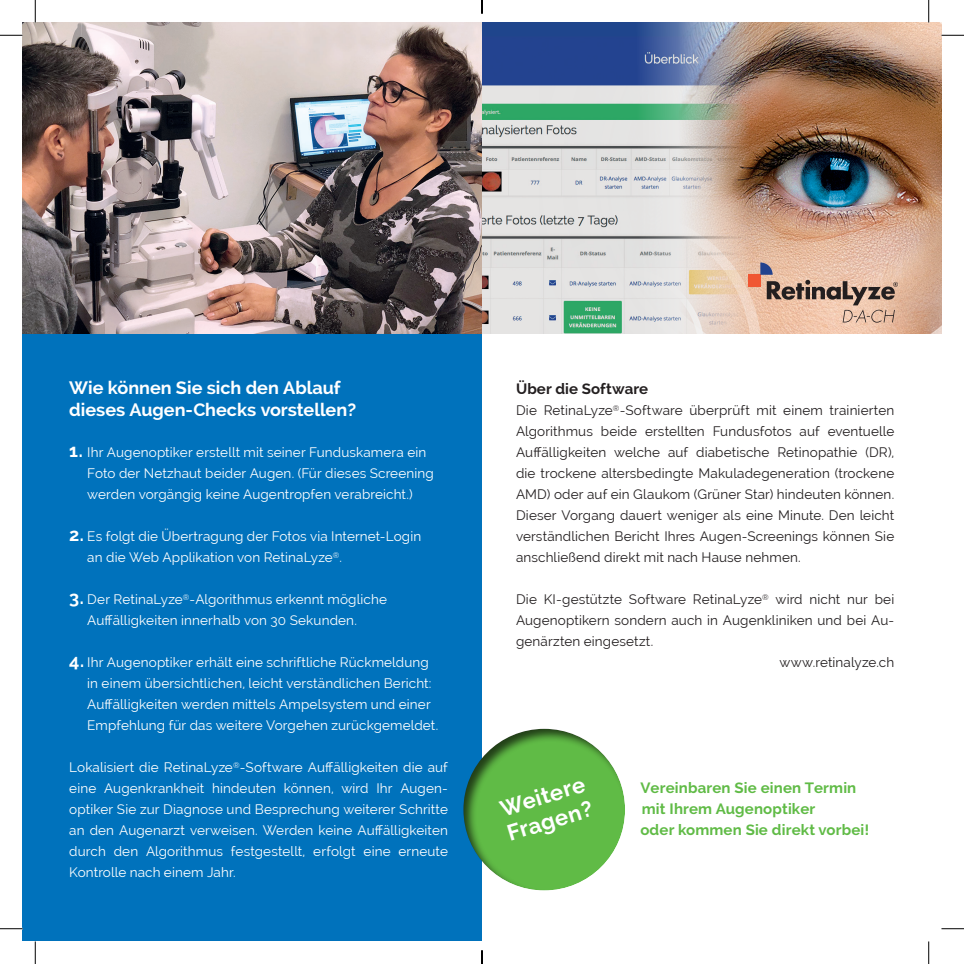
<style>
.page{position:relative;width:964px;height:964px;background:#fff}
.page>*{position:absolute;margin:0;border:0;box-sizing:border-box;transform-origin:0 0}
.t1{font:700 22.5px/25.5px "Raleway";color:#fff}
.t2{font:700 18px/22.5px "Raleway";color:#fff}
.t3{font:700 15px/21px "Raleway";letter-spacing:.01em;color:#60bb46}
.t4{font:700 15px "Raleway";letter-spacing:.005em;color:#231f20}
.t5{font:13.5px/21px "Raleway";letter-spacing:.01em;color:#fff}
.t6{font:13.5px/21px "Raleway";letter-spacing:.01em;color:#231f20;text-align:justify}
.s1{font-weight:700;font-size:18px}
</style>
<div class="page">
<div style="left:22px;top:22px;width:460px;height:919px;background:#0072bc"></div>
<img style="left:23px;top:22px;width:459px;height:311px">
<svg style="left:482px;top:22px;width:57px;height:311px;background:#a8b2be"></svg>
<img style="left:539px;top:22px;width:402px;height:311px">
<div style="left:461px;top:727px;width:165px;height:163px;background:#231f20;opacity:.75"></div>
<div style="left:748px;top:275px;width:12px;height:12px;background:#f05632"></div>
<svg style="left:760px;top:262px;width:138px;height:60px;background:#caa894"></svg>
<svg style="left:0;top:35px;width:22px;height:1px"></svg>
<svg style="left:941px;top:35px;width:22px;height:1px"></svg>
<svg style="left:0;top:928px;width:22px;height:1px"></svg>
<svg style="left:941px;top:928px;width:22px;height:1px"></svg>
<svg style="left:35px;top:0;width:1px;height:22px"></svg>
<svg style="left:35px;top:941px;width:1px;height:22px"></svg>
<svg style="left:928px;top:0;width:1px;height:22px"></svg>
<svg style="left:928px;top:941px;width:1px;height:22px"></svg>
<svg style="left:481px;top:0;width:2px;height:13px"></svg>
<svg style="left:481px;top:950px;width:2px;height:13px"></svg>
<h2 class="t2" style="left:69px;top:376px;width:288px">Wie können Sie sich den Ablauf dieses Augen-Checks vorstellen?</h2>
<p class="t5" style="left:87px;top:442px;width:348px;text-indent:-18px"><span class="s1">1.</span> Ihr Augenoptiker erstellt mit seiner Funduskamera ein<br>Foto der Netzhaut beider Augen. (Für dieses Screening werden vorgängig keine Augentropfen verabreicht.)</p>
<p class="t5" style="left:87px;top:526px;width:335px;text-indent:-18px"><span class="s1">2.</span> Es folgt die Übertragung der Fotos via Internet-Login an die Web Applikation von RetinaLyze<sup>®</sup>.</p>
<p class="t5" style="left:87px;top:589px;width:301px;text-indent:-18px"><span class="s1">3.</span> Der RetinaLyze<sup>®</sup>-Algorithmus erkennt mögliche<br>Auffälligkeiten innerhalb von 30 Sekunden.</p>
<p class="t5" style="left:87px;top:652px;width:352px;text-indent:-18px"><span class="s1">4.</span> Ihr Augenoptiker erhält eine schriftliche Rückmeldung in einem übersichtlichen, leicht verständlichen Bericht:<br>Auffälligkeiten werden mittels Ampelsystem und einer Empfehlung für das weitere Vorgehen zurückgemeldet.</p>
<p class="t5" style="left:69px;top:757px;width:380px">Lokalisiert die RetinaLyze<sup>®</sup>-Software Auffälligkeiten die auf eine Augenkrankheit hindeuten können, wird Ihr Augen&shy;optiker Sie zur Diagnose und Besprechung weiterer Schritte an den Augenarzt verweisen. Werden keine Auffälligkeiten durch den Algorithmus festgestellt, erfolgt eine erneute Kontrolle nach einem Jahr.</p>
<p class="t4" style="left:516px;top:380px;width:134px">Über die Software</p>
<p class="t6" style="left:516px;top:400px;width:380px">Die RetinaLyze<sup>®</sup>-Software überprüft mit einem trainierten Algorithmus beide erstellten Fundusfotos auf eventuelle Auffälligkeiten welche auf diabetische Retinopathie (DR), die trockene altersbedingte Makuladegeneration (trockene AMD) oder auf ein Glaukom (Grüner Star) hindeuten können.<br>Dieser Vorgang dauert weniger als eine Minute. Den leicht verständlichen Bericht Ihres Augen-Screenings können Sie anschließend direkt mit nach Hause nehmen.</p>
<p class="t6" style="left:516px;top:589px;width:379px">Die KI-gestützte Software RetinaLyze<sup>®</sup> wird nicht nur bei</p>
<p class="t6" style="left:516px;top:610px;width:379px">Augenoptikern sondern auch in Augenkliniken und bei Au-</p>
<p class="t6" style="left:516px;top:631px;width:139px">genärzten eingesetzt.</p>
<p class="t6" style="left:779px;top:652px;width:116px">www.retinalyze.ch</p>
<h1 class="t1" style="left:496px;top:797px;width:90px;rotate:-17deg">Weitere<br>Fragen?</h1>
<p class="t3" style="left:640px;top:777px;width:230px">Vereinbaren Sie einen Termin mit Ihrem Augenoptiker<br>oder kommen Sie direkt vorbei!</p>
</div>
